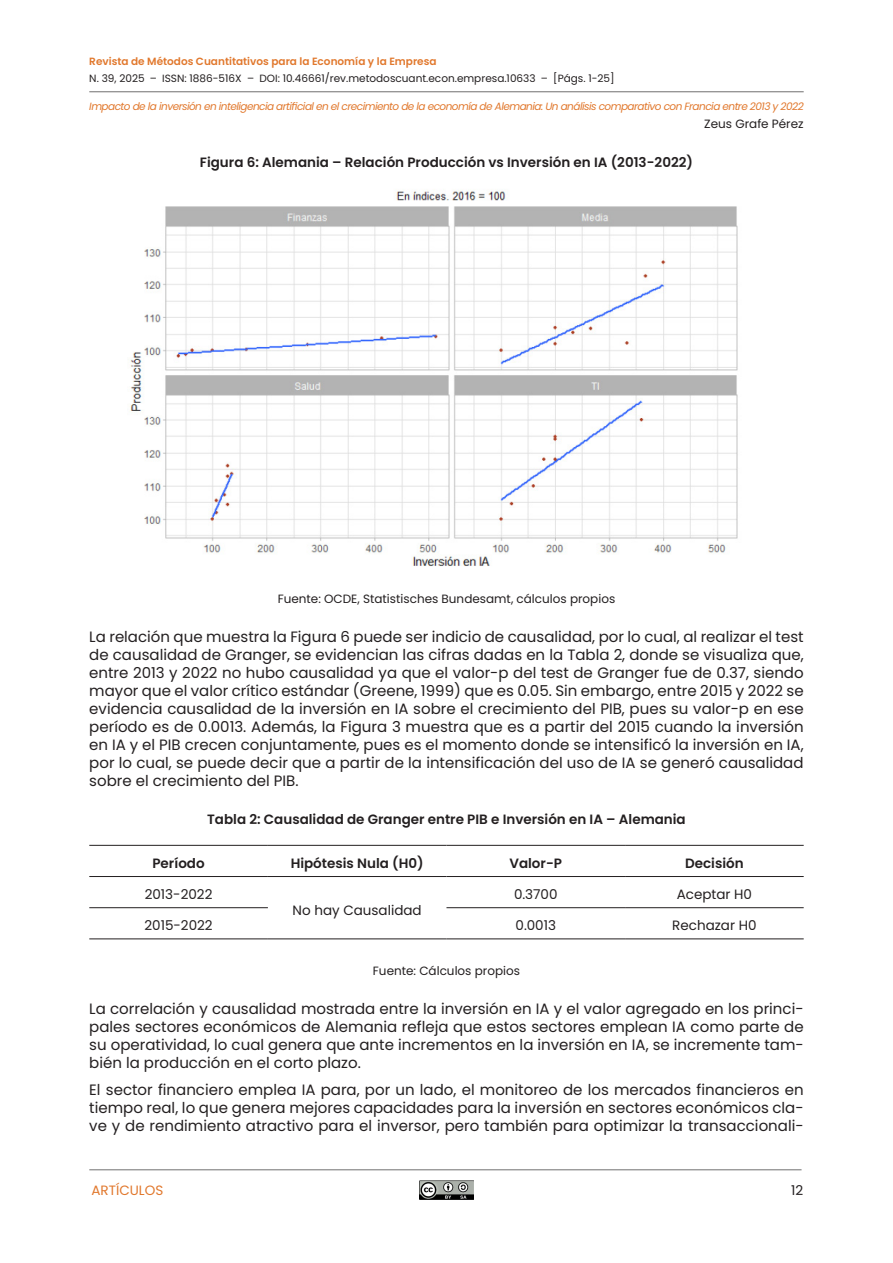
<style>
.page{position:relative;width:893px;height:1263px;background:#fff}
.page>*{position:absolute;margin:0;border:0;box-sizing:border-box;transform-origin:0 0}
.PARRAFO{font:15px/18px "Poppins";color:#231f20;text-align:justify}
.TABLA-PARRAFO-CENT{font:13.5px "Poppins";color:#231f20}
.IMAGEN-TITULO{font:600 13.5px "Poppins";color:#231f20}
.TABLA-TITULO{font:600 13.5px "Poppins";color:#231f20}
.TABLA-PARRAFO-CABECERA{font:600 13.5px "Poppins";color:#231f20}
.t1{font:13.5px "Poppins";color:#e1782d}
.IMAGEN-PIE{font:12px "Poppins";color:#231f20}
.TABLA-PIE{font:12px "Poppins";color:#231f20}
.t2{font:italic 10.5px "Poppins";letter-spacing:-.05em;color:#e1782d}
.t3{font:10.5px "Poppins";color:#231f20}
.t4{font:600 10.5px "Poppins";color:#e1782d}
</style>
<div class="page">
<img style="left:420px;top:1180px;width:53px;height:19px">
<hr style="left:89px;top:1169px;width:712px;height:1px;background:#706f6f">
<hr style="left:89px;top:91px;width:715px;height:1px;background:#706f6f">
<img style="left:130px;top:190px;width:608px;height:376px">
<hr style="left:89px;top:845px;width:179px;height:1px;background:#231f20">
<hr style="left:268px;top:845px;width:178px;height:1px;background:#231f20">
<hr style="left:446px;top:845px;width:179px;height:1px;background:#231f20">
<hr style="left:625px;top:845px;width:179px;height:1px;background:#231f20">
<hr style="left:89px;top:876px;width:179px;height:1px;background:#231f20">
<hr style="left:268px;top:876px;width:178px;height:1px;background:#231f20">
<hr style="left:446px;top:876px;width:179px;height:1px;background:#231f20">
<hr style="left:625px;top:876px;width:179px;height:1px;background:#231f20">
<hr style="left:89px;top:907px;width:179px;height:1px;background:#231f20">
<hr style="left:446px;top:907px;width:179px;height:1px;background:#231f20">
<hr style="left:625px;top:907px;width:179px;height:1px;background:#231f20">
<hr style="left:89px;top:938px;width:179px;height:1px;background:#231f20">
<hr style="left:268px;top:938px;width:178px;height:1px;background:#231f20">
<hr style="left:446px;top:938px;width:179px;height:1px;background:#231f20">
<hr style="left:625px;top:938px;width:179px;height:1px;background:#231f20">
<p class="t4" style="left:89px;top:55px;width:349px">Revista de Métodos Cuantitativos para la Economía y la Empresa</p>
<p class="t3" style="left:89px;top:72px;width:527px">N. 39, 2025 – ISSN: 1886-516X – DOI: 10.46661/rev.metodoscuant.econ.empresa.10633 – [Págs. 1-25]</p>
<p class="t2" style="left:89px;top:100px;width:716px">Impacto de la inversión en inteligencia artificial en el crecimiento de la economía de Alemania: Un análisis comparativo con Francia entre 2013 y 2022</p>
<p class="IMAGEN-TITULO" style="left:200px;top:155px;width:495px">Figura 6: Alemania – Relación Producción vs Inversión en IA (2013-2022)</p>
<p class="IMAGEN-PIE" style="left:704px;top:117px;width:101px">Zeus Grafe Pérez</p>
<p class="IMAGEN-PIE" style="left:278px;top:592px;width:339px">Fuente: OCDE, Statistisches Bundesamt, cálculos propios</p>
<p class="PARRAFO" style="left:89px;top:628px;width:716px">La relación que muestra la Figura 6 puede ser indicio de causalidad, por lo cual, al realizar el test de causalidad de Granger, se evidencian las cifras dadas en la Tabla 2, donde se visualiza que, entre 2013 y 2022 no hubo causalidad ya que el valor-p del test de Granger fue de 0.37, siendo mayor que el valor crítico estándar (Greene, 1999) que es 0.05. Sin embargo, entre 2015 y 2022 se evidencia causalidad de la inversión en IA sobre el crecimiento del PIB, pues su valor-p en ese período es de 0.0013. Además, la Figura 3 muestra que es a partir del 2015 cuando la inversión en IA y el PIB crecen conjuntamente, pues es el momento donde se intensificó la inversión en IA, por lo cual, se puede decir que a partir de la intensificación del uso de IA se generó causalidad sobre el crecimiento del PIB.</p>
<p class="TABLA-TITULO" style="left:207px;top:811px;width:480px">Tabla 2: Causalidad de Granger entre PIB e Inversión en IA – Alemania</p>
<p class="TABLA-PARRAFO-CABECERA" style="left:152px;top:855px;width:54px">Período</p>
<p class="TABLA-PARRAFO-CABECERA" style="left:291px;top:855px;width:134px">Hipótesis Nula (H0)</p>
<p class="TABLA-PARRAFO-CABECERA" style="left:509px;top:855px;width:54px">Valor-P</p>
<p class="TABLA-PARRAFO-CABECERA" style="left:685px;top:855px;width:60px">Decisión</p>
<p class="TABLA-PARRAFO-CENT" style="left:145px;top:887px;width:69px">2013-2022</p>
<p class="TABLA-PARRAFO-CENT" style="left:293px;top:902px;width:131px">No hay Causalidad</p>
<p class="TABLA-PARRAFO-CENT" style="left:514px;top:887px;width:45px">0.3700</p>
<p class="TABLA-PARRAFO-CENT" style="left:677px;top:887px;width:77px">Aceptar H0</p>
<p class="TABLA-PARRAFO-CENT" style="left:144px;top:918px;width:70px">2015-2022</p>
<p class="TABLA-PARRAFO-CENT" style="left:515px;top:918px;width:42px">0.0013</p>
<p class="TABLA-PARRAFO-CENT" style="left:672px;top:918px;width:86px">Rechazar H0</p>
<p class="TABLA-PIE" style="left:373px;top:964px;width:149px">Fuente: Cálculos propios</p>
<p class="PARRAFO" style="left:89px;top:1000px;width:716px">La correlación y causalidad mostrada entre la inversión en IA y el valor agregado en los princi&shy;pales sectores económicos de Alemania refleja que estos sectores emplean IA como parte de su operatividad, lo cual genera que ante incrementos en la inversión en IA, se incremente tam&shy;bién la producción en el corto plazo.</p>
<p class="PARRAFO" style="left:89px;top:1080px;width:716px">El sector financiero emplea IA para, por un lado, el monitoreo de los mercados financieros en tiempo real, lo que genera mejores capacidades para la inversión en sectores económicos cla&shy;ve y de rendimiento atractivo para el inversor, pero también para optimizar la transaccionali-</p>
<p class="t1" style="left:91px;top:1182px;width:73px">ARTÍCULOS</p>
<p class="TABLA-PARRAFO-CENT" style="left:791px;top:1182px;width:14px">12</p>
</div>
